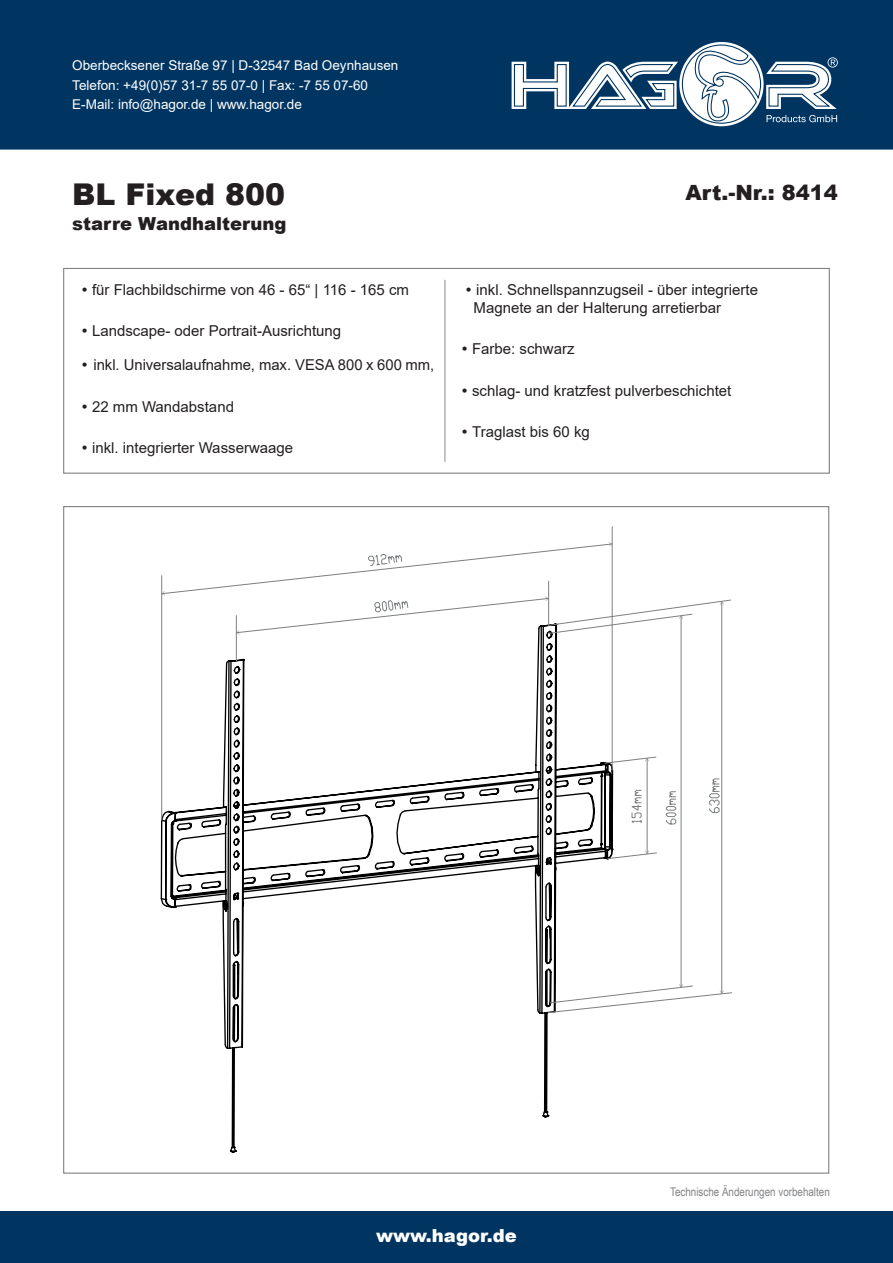
<style>
.page{position:relative;width:893px;height:1263px;background:#fff}
.page>*{position:absolute;margin:0;border:0;box-sizing:border-box;transform-origin:0 0}
.t1{font:900 30px "Arial";color:#231f20}
.t2{font:900 21px "Arial";color:#231f20}
.t3{font:900 18px "Arial";color:#231f20}
.t4{font:900 18px "Arial";color:#fff}
.t5{font:15px/18px "Arial";color:#231f20}
.t6{font:13.5px/19.5px "Arial";color:#fff}
.t7{font:12px "Arial Narrow";color:#808285}
</style>
<div class="page">
<div style="left:0;top:1212px;width:893px;height:51px;background:#003562"></div>
<div style="left:0;top:0;width:893px;height:150px;background:#003562"></div>
<svg style="left:483px;top:39px;width:376px;height:92px"></svg>
<div style="left:63px;top:268px;width:767px;height:206px;border:1px solid #808285"></div>
<hr style="left:444px;top:280px;width:2px;height:182px;background:#b0b1b5">
<svg style="left:161px;top:749px;width:389px;height:404px"></svg>
<svg style="left:548px;top:600px;width:184px;height:413px"></svg>
<hr style="left:721px;top:602px;width:1px;height:391px;background:#7c7f81">
<svg style="left:720px;top:601px;width:4px;height:4px"></svg>
<svg style="left:720px;top:990px;width:4px;height:4px"></svg>
<hr style="left:161px;top:575px;width:1px;height:245px;background:#7c7f81">
<hr style="left:612px;top:527px;width:1px;height:243px;background:#7c7f81">
<svg style="left:162px;top:542px;width:450px;height:207px"></svg>
<svg style="left:601px;top:757px;width:119px;height:102px"></svg>
<p class="t6" style="left:72px;top:56px;width:328px">Oberbecksener Straße 97 | D-32547 Bad Oeynhausen<br>Telefon: +49(0)57 31-7 55 07-0 | Fax: -7 55 07-60<br>E-Mail: info@hagor.de | www.hagor.de</p>
<h1 class="t1" style="left:72px;top:172px;width:214px">BL Fixed 800</h1>
<p class="t3" style="left:72px;top:211px;width:216px">starre Wandhalterung</p>
<p class="t5" style="left:92px;top:280px;width:319px">für Flachbildschirme von 46 - 65“ | 116 - 165 cm</p>
<p class="t5" style="left:92px;top:322px;width:251px">Landscape- oder Portrait-Ausrichtung</p>
<p class="t5" style="left:94px;top:356px;width:342px">inkl. Universalaufnahme, max. VESA 800 x 600 mm,</p>
<p class="t5" style="left:92px;top:397px;width:144px">22 mm Wandabstand</p>
<p class="t5" style="left:92px;top:439px;width:203px">inkl. integrierter Wasserwaage</p>
<h2 class="t2" style="left:685px;top:177px;width:154px">Art.-Nr.: 8414</h2>
<p class="t5" style="left:474px;top:280px;width:286px">inkl. Schnellspannzugseil - über integrierte<br>Magnete an der Halterung arretierbar</p>
<p class="t5" style="left:472px;top:340px;width:104px">Farbe: schwarz</p>
<p class="t5" style="left:472px;top:381px;width:261px">schlag- und kratzfest pulverbeschichtet</p>
<p class="t5" style="left:472px;top:423px;width:119px">Traglast bis 60 kg</p>
<p class="t7" style="left:670px;top:1182px;width:161px">Technische Änderungen vorbehalten</p>
<p class="t4" style="left:376px;top:1222px;width:142px">www.hagor.de</p>
</div>
